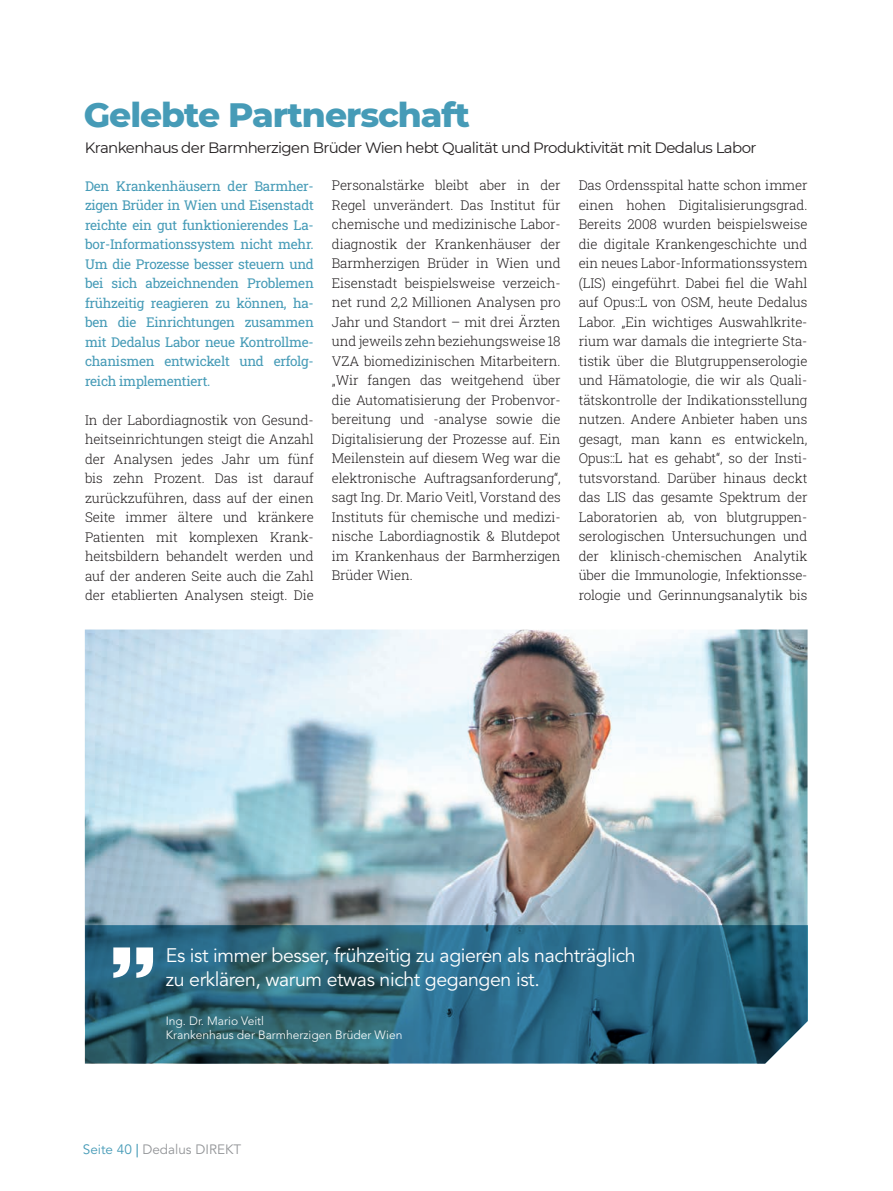
<style>
.page{position:relative;width:893px;height:1191px;background:#fff}
.page>*{position:absolute;margin:0;border:0;box-sizing:border-box;transform-origin:0 0}
.t1{font:800 34.5px "Montserrat";letter-spacing:-.03em;color:#469bb7}
.t2{font:19.5px/24px "Avenir LT Pro";letter-spacing:-.02em;color:#fff}
.t3{font:15px "Montserrat";letter-spacing:-.04em;color:#231f20}
.t4{font:300 13.5px/19.5px "Roboto Slab";letter-spacing:-.01em;color:#231f20;text-align:justify}
.t5{font:13.5px/19.5px "Roboto Slab";letter-spacing:-.02em;color:#469bb7;text-align:justify}
.t6{font:13.5px "Avenir LT Pro";color:#939598}
.t7{font:300 12px/14.4px "Avenir LT Pro";color:#fff}
.s1{color:#469bb7}
.s2{font-weight:500;color:#469bb7}
</style>
<div class="page">
<img style="left:85px;top:629px;width:722px;height:296px">
<svg style="left:85px;top:925px;width:723px;height:138px;background:#2b667e"></svg>
<svg style="left:113px;top:947px;width:40px;height:30px"></svg>
<h1 class="t1" style="left:84px;top:89px;width:388px">Gelebte Partnerschaft</h1>
<p class="t3" style="left:85px;top:137px;width:673px">Krankenhaus der Barmherzigen Brüder Wien hebt Qualität und Produktivität mit Dedalus Labor</p>
<p class="t5" style="left:85px;top:176px;width:230px">Den Krankenhäusern der Barmher&shy;zigen Brüder in Wien und Eisenstadt reichte ein gut funktionierendes La&shy;bor-Informationssystem nicht mehr.<br>Um die Prozesse besser steuern und bei sich abzeichnenden Problemen frühzeitig reagieren zu können, ha&shy;ben die Einrichtungen zusammen mit Dedalus Labor neue Kontrollme&shy;chanismen entwickelt und erfolg&shy;reich implementiert.</p>
<p class="t4" style="left:85px;top:409px;width:230px">In der Labordiagnostik von Gesund&shy;heitseinrichtungen steigt die Anzahl der Analysen jedes Jahr um fünf bis zehn Prozent. Das ist darauf zurückzuführen, dass auf der einen Seite immer ältere und kränkere Patienten mit komplexen Krank&shy;heitsbildern behandelt werden und auf der anderen Seite auch die Zahl der etablierten Analysen steigt. Die</p>
<p class="t4" style="left:332px;top:175px;width:230px">Personalstärke bleibt aber in der Regel unverändert. Das Institut für chemische und medizinische Labor&shy;diagnostik der Krankenhäuser der Barmherzigen Brüder in Wien und Eisenstadt beispielsweise verzeich&shy;net rund 2,2 Millionen Analysen pro Jahr und Standort – mit drei Ärzten und jeweils zehn beziehungsweise 18<br>VZA biomedizinischen Mitarbeitern. „Wir fangen das weitgehend über die Automatisierung der Probenvor&shy;bereitung und -analyse sowie die Digitalisierung der Prozesse auf. Ein Meilenstein auf diesem Weg war die elektronische Auftragsanforderung“, sagt Ing. Dr. Mario Veitl, Vorstand des Instituts für chemische und medizi&shy;nische Labordiagnostik &amp; Blutdepot im Krankenhaus der Barmherzigen Brüder Wien.</p>
<p class="t4" style="left:579px;top:175px;width:230px">Das Ordensspital hatte schon immer einen hohen Digitalisierungsgrad.<br>Bereits 2008 wurden beispielsweise die digitale Krankengeschichte und ein neues Labor-Informationssystem (LIS) eingeführt. Dabei fiel die Wahl auf Opus::L von OSM, heute Dedalus Labor. „Ein wichtiges Auswahlkrite&shy;rium war damals die integrierte Sta&shy;tistik über die Blutgruppenserologie und Hämatologie, die wir als Quali&shy;tätskontrolle der Indikationsstellung nutzen. Andere Anbieter haben uns gesagt, man kann es entwickeln, Opus::L hat es gehabt“, so der Insti&shy;tutsvorstand. Darüber hinaus deckt das LIS das gesamte Spektrum der Laboratorien ab, von blutgruppen&shy;serologischen Untersuchungen und der klinisch-chemischen Analytik über die Immunologie, Infektionsse&shy;rologie und Gerinnungsanalytik bis</p>
<h2 class="t2" style="left:166px;top:944px;width:471px">Es ist immer besser, frühzeitig zu agieren als nachträglich zu erklären, warum etwas nicht gegangen ist.</h2>
<p class="t7" style="left:166px;top:1013px;width:238px">Ing. Dr. Mario Veitl<br>Krankenhaus der Barmherzigen Brüder Wien</p>
<p class="t6" style="left:83px;top:1141px;width:160px"><span class="s1">Seite 40</span> <span class="s2">|</span> Dedalus DIREKT</p>
</div>
